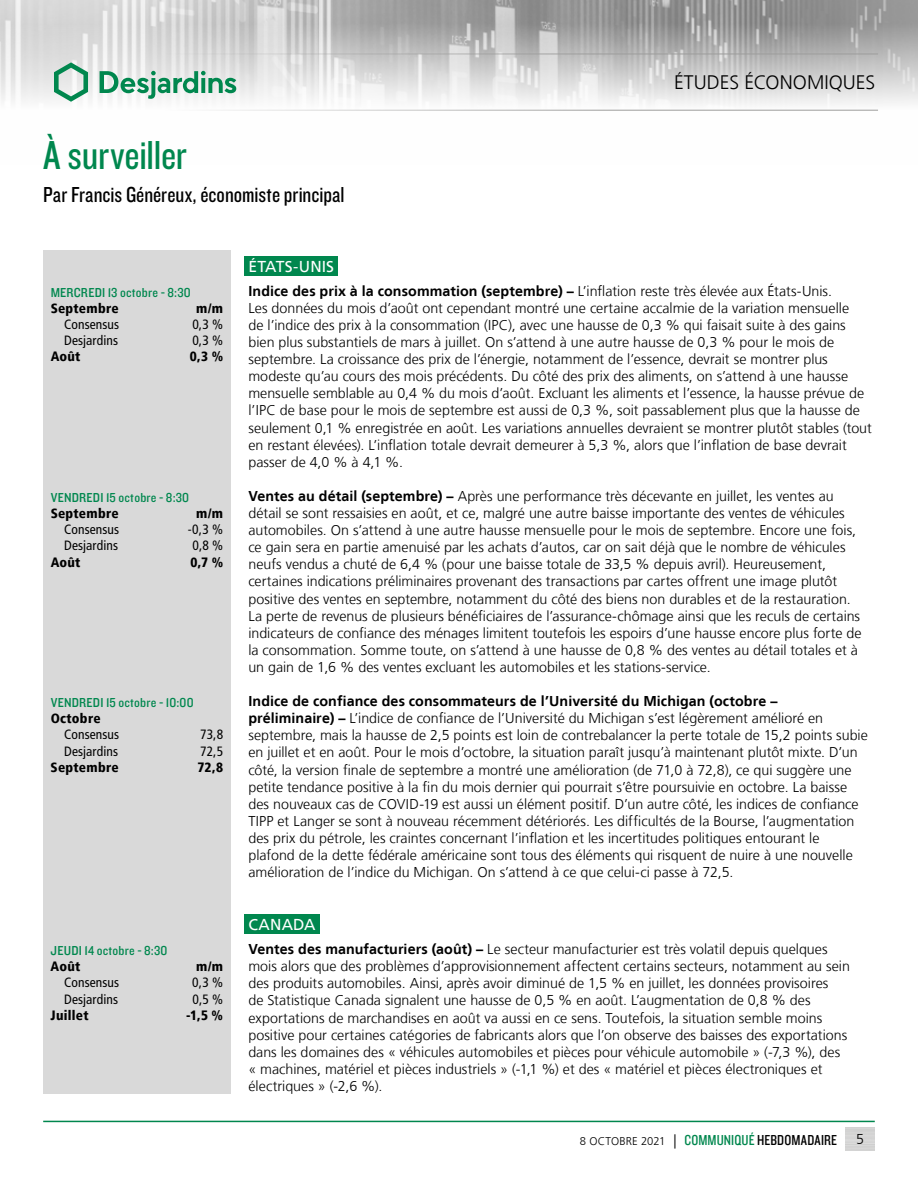
<style>
.page{position:relative;width:918px;height:1188px;background:#fff}
.page>*{position:absolute;margin:0;border:0;box-sizing:border-box;transform-origin:0 0}
.t1{font:42px "Knockout 29 Junior Ltweight";letter-spacing:-.005em;color:#00874e}
.t2{font:22.5px "Knockout 29 Junior Ltweight";color:#000}
.t3{font:300 19.5px "Frutiger LT";color:#000}
.t4{font:15.75px "Frutiger LT";letter-spacing:.01em;color:#fff}
.t5{font:300 14.25px/17.1px "Frutiger LT";color:#000}
.t6{font:condensed 13.5px "Frutiger LT";letter-spacing:.01em;color:#000}
.t7{font:13.5px "Knockout 30 Junior Welterwt";letter-spacing:.015em;color:#00874e}
.t8{font:900 condensed 13.5px "Frutiger LT";letter-spacing:.02em;color:#000}
.t9{font:300 11.25px "Frutiger LT";letter-spacing:.015em;color:#000}
.s1{font-weight:700}
.s2{font-size:14.25px}
.s3{font-family:"Knockout 29 Junior Ltweight";font-weight:400;font-size:15px;color:#00874e}
.s4{font-family:"Knockout 29 Junior Ltweight";font-weight:400;font-size:15px}
</style>
<div class="page">
<img style="left:0;top:0;width:918px;height:110px">
<hr style="left:0;top:54px;width:878px;height:1px;background:#9d9d9c">
<hr style="left:0;top:110px;width:878px;height:1px;background:#9d9d9c">
<svg style="left:54px;top:62px;width:34px;height:40px"></svg>
<svg style="left:100px;top:71px;width:136px;height:28px"></svg>
<hr style="left:43px;top:1121px;width:832px;height:1px;background:#00874e">
<div style="left:43px;top:250px;width:188px;height:844px;background:#d9d9d9"></div>
<div style="left:244px;top:256px;width:94px;height:20px;background:#00874e"></div>
<div style="left:244px;top:914px;width:76px;height:20px;background:#00874e"></div>
<h1 class="t1" style="left:43px;top:128px;width:145px">À surveiller</h1>
<h2 class="t2" style="left:43px;top:180px;width:303px">Par Francis Généreux, économiste principal</h2>
<h3 class="t3" style="left:674px;top:72px;width:203px">ÉTUDES ÉCONOMIQUES</h3>
<p class="t7" style="left:51px;top:283px;width:142px">MERCREDI 13 octobre - 8:30</p>
<p class="t8" style="left:51px;top:300px;width:70px">Septembre</p>
<p class="t8" style="left:196px;top:300px;width:28px">m/m</p>
<p class="t6" style="left:64px;top:317px;width:57px">Consensus</p>
<p class="t6" style="left:192px;top:317px;width:32px">0,3 %</p>
<p class="t6" style="left:64px;top:333px;width:55px">Desjardins</p>
<p class="t6" style="left:192px;top:333px;width:32px">0,3 %</p>
<p class="t8" style="left:51px;top:349px;width:31px">Août</p>
<p class="t8" style="left:190px;top:349px;width:35px">0,3 %</p>
<p class="t7" style="left:51px;top:488px;width:140px">VENDREDI 15 octobre - 8:30</p>
<p class="t8" style="left:51px;top:505px;width:70px">Septembre</p>
<p class="t8" style="left:196px;top:505px;width:28px">m/m</p>
<p class="t6" style="left:64px;top:522px;width:57px">Consensus</p>
<p class="t6" style="left:188px;top:522px;width:37px">-0,3 %</p>
<p class="t6" style="left:64px;top:538px;width:55px">Desjardins</p>
<p class="t6" style="left:192px;top:538px;width:32px">0,8 %</p>
<p class="t8" style="left:51px;top:554px;width:31px">Août</p>
<p class="t8" style="left:190px;top:554px;width:34px">0,7 %</p>
<p class="t7" style="left:51px;top:694px;width:144px">VENDREDI 15 octobre - 10:00</p>
<p class="t8" style="left:51px;top:710px;width:52px">Octobre</p>
<p class="t6" style="left:64px;top:727px;width:57px">Consensus</p>
<p class="t6" style="left:200px;top:727px;width:24px">73,8</p>
<p class="t6" style="left:64px;top:743px;width:55px">Desjardins</p>
<p class="t6" style="left:200px;top:743px;width:24px">72,5</p>
<p class="t8" style="left:51px;top:759px;width:70px">Septembre</p>
<p class="t8" style="left:198px;top:759px;width:27px">72,8</p>
<p class="t7" style="left:51px;top:941px;width:118px">JEUDI 14 octobre - 8:30</p>
<p class="t8" style="left:51px;top:958px;width:31px">Août</p>
<p class="t8" style="left:196px;top:958px;width:28px">m/m</p>
<p class="t6" style="left:64px;top:975px;width:57px">Consensus</p>
<p class="t6" style="left:192px;top:975px;width:32px">0,3 %</p>
<p class="t6" style="left:64px;top:991px;width:55px">Desjardins</p>
<p class="t6" style="left:192px;top:991px;width:32px">0,5 %</p>
<p class="t8" style="left:51px;top:1007px;width:40px">Juillet</p>
<p class="t8" style="left:186px;top:1007px;width:38px">-1,5 %</p>
<p class="t4" style="left:248px;top:257px;width:87px">ÉTATS-UNIS</p>
<p class="t5" style="left:248px;top:283px;width:625px"><span class="s1">Indice des prix à la consommation (septembre) –</span> L’inflation reste très élevée aux États‑Unis.<br>Les données du mois d’août ont cependant montré une certaine accalmie de la variation mensuelle<br>de l’indice des prix à la consommation (IPC), avec une hausse de 0,3 % qui faisait suite à des gains bien plus substantiels de mars à juillet. On s’attend à une autre hausse de 0,3 % pour le mois de septembre. La croissance des prix de l’énergie, notamment de l’essence, devrait se montrer plus modeste qu’au cours des mois précédents. Du côté des prix des aliments, on s’attend à une hausse mensuelle semblable au 0,4 % du mois d’août. Excluant les aliments et l’essence, la hausse prévue de l’IPC de base pour le mois de septembre est aussi de 0,3 %, soit passablement plus que la hausse de seulement 0,1 % enregistrée en août. Les variations annuelles devraient se montrer plutôt stables (tout en restant élevées). L’inflation totale devrait demeurer à 5,3 %, alors que l’inflation de base devrait passer de 4,0 % à 4,1 %.</p>
<p class="t5" style="left:248px;top:488px;width:615px"><span class="s1">Ventes au détail (septembre) –</span> Après une performance très décevante en juillet, les ventes au détail se sont ressaisies en août, et ce, malgré une autre baisse importante des ventes de véhicules automobiles. On s’attend à une autre hausse mensuelle pour le mois de septembre. Encore une fois, ce gain sera en partie amenuisé par les achats d’autos, car on sait déjà que le nombre de véhicules neufs vendus a chuté de 6,4 % (pour une baisse totale de 33,5 % depuis avril). Heureusement, certaines indications préliminaires provenant des transactions par cartes offrent une image plutôt positive des ventes en septembre, notamment du côté des biens non durables et de la restauration.<br>La perte de revenus de plusieurs bénéficiaires de l’assurance-chômage ainsi que les reculs de certains indicateurs de confiance des ménages limitent toutefois les espoirs d’une hausse encore plus forte de la consommation. Somme toute, on s’attend à une hausse de 0,8 % des ventes au détail totales et à un gain de 1,6 % des ventes excluant les automobiles et les stations-service.</p>
<p class="t5" style="left:248px;top:693px;width:621px"><span class="s1">Indice de confiance des consommateurs de l’Université du Michigan (octobre –<br>préliminaire) –</span> L’indice de confiance de l’Université du Michigan s’est légèrement amélioré en septembre, mais la hausse de 2,5 points est loin de contrebalancer la perte totale de 15,2 points subie en juillet et en août. Pour le mois d’octobre, la situation paraît jusqu’à maintenant plutôt mixte. D’un côté, la version finale de septembre a montré une amélioration (de 71,0 à 72,8), ce qui suggère une petite tendance positive à la fin du mois dernier qui pourrait s’être poursuivie en octobre. La baisse des nouveaux cas de COVID‑19 est aussi un élément positif. D’un autre côté, les indices de confiance TIPP et Langer se sont à nouveau récemment détériorés. Les difficultés de la Bourse, l’augmentation des prix du pétrole, les craintes concernant l’inflation et les incertitudes politiques entourant le plafond de la dette fédérale américaine sont tous des éléments qui risquent de nuire à une nouvelle amélioration de l’indice du Michigan. On s’attend à ce que celui-ci passe à 72,5.</p>
<p class="t4" style="left:248px;top:916px;width:69px">CANADA</p>
<p class="t5" style="left:248px;top:941px;width:603px"><span class="s1">Ventes des manufacturiers (août) –</span> Le secteur manufacturier est très volatil depuis quelques mois alors que des problèmes d’approvisionnement affectent certains secteurs, notamment au sein des produits automobiles. Ainsi, après avoir diminué de 1,5 % en juillet, les données provisoires<br>de Statistique Canada signalent une hausse de 0,5 % en août. L’augmentation de 0,8 % des exportations de marchandises en août va aussi en ce sens. Toutefois, la situation semble moins positive pour certaines catégories de fabricants alors que l’on observe des baisses des exportations dans les domaines des « véhicules automobiles et pièces pour véhicule automobile » (-7,3 %), des « machines, matériel et pièces industriels » (-1,1 %) et des « matériel et pièces électroniques et électriques » (-2,6 %).</p>
<p class="t9" style="left:580px;top:1135px;width:259px">8 OCTOBRE 2021 <span class="s2">|</span> <span class="s3">COMMUNIQUÉ</span> <span class="s4">HEBDOMADAIRE</span></p>
<p class="t5" style="left:856px;top:1131px;width:9px">5</p>
</div>
